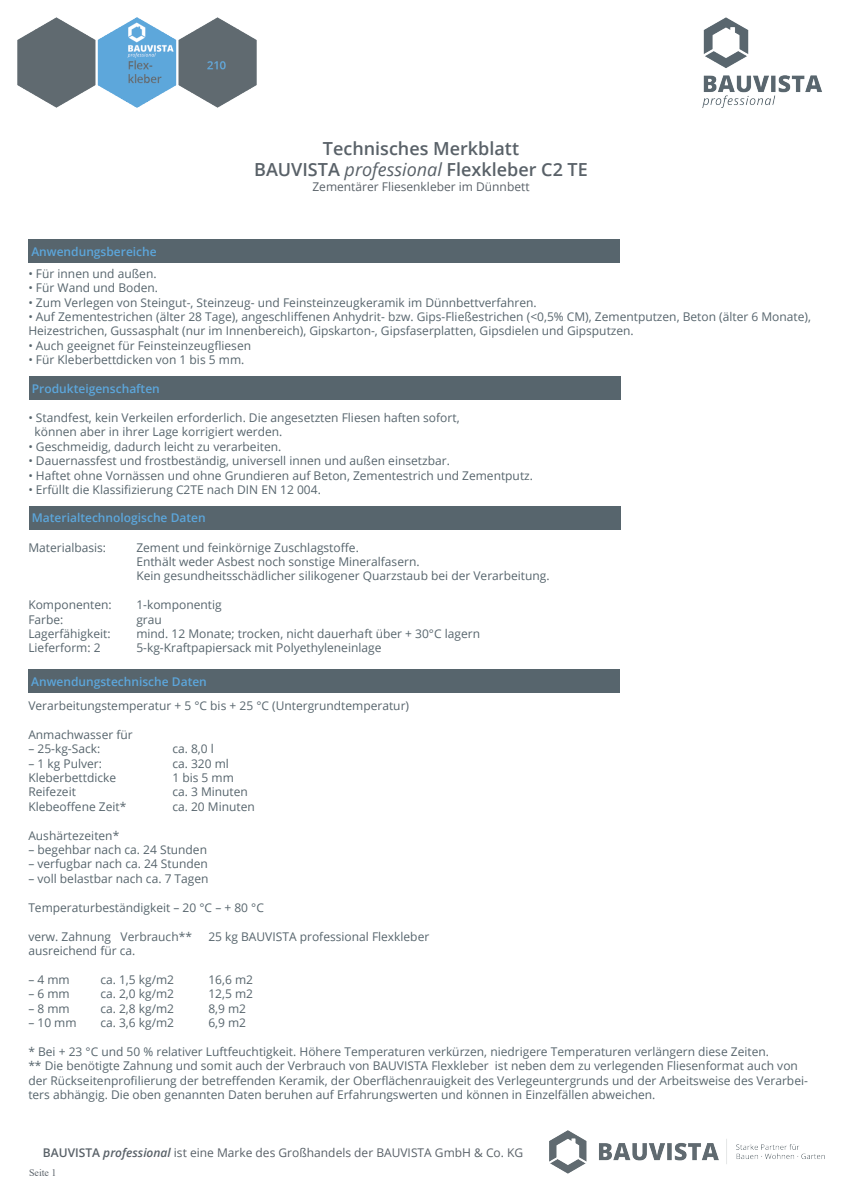
<style>
.page{position:relative;width:842px;height:1191px;background:#fff}
.page>*{position:absolute;margin:0;border:0;box-sizing:border-box;transform-origin:0 0}
.t1{font:600 18px/21.6px "Open Sans";color:#596168;text-align:center}
.t2{font:12px/14.4px "Open Sans";color:#57656d}
.t3{font:12px "Open Sans";color:#596168}
.t4{font:600 12px "Open Sans";color:#5ca6db}
.t5{font:10px "Times New Roman";color:#596168}
.s1{font-weight:400;font-style:italic}
.s2{font-weight:600}
.s3{font-weight:600;font-style:italic}
</style>
<div class="page">
<img style="left:549px;top:1130px;width:275px;height:44px">
<img style="left:702px;top:17px;width:120px;height:91px">
<img style="left:17px;top:17px;width:240px;height:91px">
<div style="left:29px;top:240px;width:591px;height:23px;background:#57656d"></div>
<div style="left:29px;top:376px;width:592px;height:24px;background:#57656d"></div>
<div style="left:28px;top:669px;width:592px;height:23px;background:#57656d"></div>
<div style="left:29px;top:506px;width:592px;height:23px;background:#57656d"></div>
<p class="t4" style="left:31px;top:243px;width:127px">Anwendungsbereiche</p>
<h1 class="t1" style="left:254px;top:137px;width:335px">Technisches Merkblatt<br>BAUVISTA <span class="s1">professional</span> Flexkleber C2 TE</h1>
<p class="t3" style="left:312px;top:178px;width:219px">Zementärer Fliesenkleber im Dünnbett</p>
<p class="t2" style="left:28px;top:266px;width:130px">• Für innen und außen.</p>
<p class="t2" style="left:28px;top:280px;width:131px">• Für Wand und Boden.</p>
<p class="t2" style="left:28px;top:295px;width:510px">• Zum Verlegen von Steingut-, Steinzeug- und Feinsteinzeugkeramik im Dünnbettverfahren.</p>
<p class="t2" style="left:28px;top:309px;width:784px">• Auf Zementestrichen (älter 28 Tage), angeschliffenen Anhydrit- bzw. Gips-Fließestrichen (&lt;0,5% CM), Zementputzen, Beton (älter 6 Monate),<br>Heizestrichen, Gussasphalt (nur im Innenbereich), Gipskarton-, Gipsfaserplatten, Gipsdielen und Gipsputzen.</p>
<p class="t2" style="left:28px;top:338px;width:224px">• Auch geeignet für Feinsteinzeugfliesen</p>
<p class="t2" style="left:28px;top:352px;width:217px">• Für Kleberbettdicken von 1 bis 5 mm.</p>
<p class="t4" style="left:32px;top:380px;width:129px">Produkteigenschaften</p>
<p class="t2" style="left:35px;top:410px;width:426px;text-indent:-6px">• Standfest, kein Verkeilen erforderlich. Die angesetzten Fliesen haften sofort, können aber in ihrer Lage korrigiert werden.</p>
<p class="t2" style="left:28px;top:439px;width:254px">• Geschmeidig, dadurch leicht zu verarbeiten.</p>
<p class="t2" style="left:28px;top:453px;width:423px">• Dauernassfest und frostbeständig, universell innen und außen einsetzbar.</p>
<p class="t2" style="left:28px;top:468px;width:506px">• Haftet ohne Vornässen und ohne Grundieren auf Beton, Zementestrich und Zementputz.</p>
<p class="t2" style="left:28px;top:482px;width:294px">• Erfüllt die Klassifizierung C2TE nach DIN EN 12 004.</p>
<p class="t4" style="left:32px;top:510px;width:175px">Materialtechnologische Daten</p>
<p class="t2" style="left:28px;top:540px;width:79px">Materialbasis:</p>
<p class="t2" style="left:136px;top:540px;width:415px">Zement und feinkörnige Zuschlagstoffe.<br>Enthält weder Asbest noch sonstige Mineralfasern.<br>Kein gesundheitsschädlicher silikogener Quarzstaub bei der Verarbeitung.</p>
<p class="t2" style="left:28px;top:597px;width:85px">Komponenten:</p>
<p class="t2" style="left:136px;top:597px;width:87px">1-komponentig</p>
<p class="t2" style="left:28px;top:612px;width:37px">Farbe:</p>
<p class="t2" style="left:136px;top:612px;width:27px">grau</p>
<p class="t2" style="left:28px;top:626px;width:84px">Lagerfähigkeit:</p>
<p class="t2" style="left:136px;top:626px;width:345px">mind. 12 Monate; trocken, nicht dauerhaft über + 30°C lagern</p>
<p class="t2" style="left:28px;top:640px;width:74px">Lieferform: 2</p>
<p class="t2" style="left:136px;top:640px;width:247px">5-kg-Kraftpapiersack mit Polyethyleneinlage</p>
<p class="t4" style="left:31px;top:673px;width:177px">Anwendungstechnische Daten</p>
<p class="t2" style="left:28px;top:698px;width:382px">Verarbeitungstemperatur + 5 °C bis + 25 °C (Untergrundtemperatur)</p>
<p class="t2" style="left:28px;top:727px;width:106px">Anmachwasser für</p>
<p class="t2" style="left:28px;top:741px;width:73px">– 25-kg-Sack:</p>
<p class="t2" style="left:172px;top:741px;width:43px">ca. 8,0 l</p>
<p class="t2" style="left:28px;top:756px;width:75px">– 1 kg Pulver:</p>
<p class="t2" style="left:172px;top:756px;width:58px">ca. 320 ml</p>
<p class="t2" style="left:28px;top:770px;width:89px">Kleberbettdicke</p>
<p class="t2" style="left:172px;top:770px;width:63px">1 bis 5 mm</p>
<p class="t2" style="left:28px;top:784px;width:49px">Reifezeit</p>
<p class="t2" style="left:172px;top:784px;width:77px">ca. 3 Minuten</p>
<p class="t2" style="left:28px;top:799px;width:100px">Klebeoffene Zeit*</p>
<p class="t2" style="left:172px;top:799px;width:84px">ca. 20 Minuten</p>
<p class="t2" style="left:28px;top:828px;width:92px">Aushärtezeiten*</p>
<p class="t2" style="left:28px;top:842px;width:180px">– begehbar nach ca. 24 Stunden</p>
<p class="t2" style="left:28px;top:856px;width:181px">– verfugbar nach ca. 24 Stunden</p>
<p class="t2" style="left:28px;top:871px;width:182px">– voll belastbar nach ca. 7 Tagen</p>
<p class="t2" style="left:28px;top:900px;width:237px">Temperaturbeständigkeit – 20 °C – + 80 °C</p>
<p class="t2" style="left:28px;top:928px;width:165px">verw. Zahnung Verbrauch**</p>
<p class="t2" style="left:208px;top:928px;width:222px">25 kg BAUVISTA professional Flexkleber</p>
<p class="t2" style="left:28px;top:943px;width:109px">ausreichend für ca.</p>
<p class="t2" style="left:28px;top:972px;width:43px">– 4 mm</p>
<p class="t2" style="left:100px;top:972px;width:75px">ca. 1,5 kg/m2</p>
<p class="t2" style="left:208px;top:972px;width:46px">16,6 m2</p>
<p class="t2" style="left:28px;top:986px;width:43px">– 6 mm</p>
<p class="t2" style="left:100px;top:986px;width:75px">ca. 2,0 kg/m2</p>
<p class="t2" style="left:208px;top:986px;width:46px">12,5 m2</p>
<p class="t2" style="left:28px;top:1000px;width:43px">– 8 mm</p>
<p class="t2" style="left:100px;top:1000px;width:75px">ca. 2,8 kg/m2</p>
<p class="t2" style="left:208px;top:1000px;width:39px">8,9 m2</p>
<p class="t2" style="left:28px;top:1015px;width:50px">– 10 mm</p>
<p class="t2" style="left:100px;top:1015px;width:75px">ca. 3,6 kg/m2</p>
<p class="t2" style="left:208px;top:1015px;width:39px">6,9 m2</p>
<p class="t2" style="left:28px;top:1044px;width:781px">* Bei + 23 °C und 50 % relativer Luftfeuchtigkeit. Höhere Temperaturen verkürzen, niedrigere Temperaturen verlängern diese Zeiten.<br>** Die benötigte Zahnung und somit auch der Verbrauch von BAUVISTA Flexkleber ist neben dem zu verlegenden Fliesenformat auch von der Rückseitenprofilierung der betreffenden Keramik, der Oberflächenrauigkeit des Verlegeuntergrunds und der Arbeitsweise des Verarbei&shy;ters abhängig. Die oben genannten Daten beruhen auf Erfahrungswerten und können in Einzelfällen abweichen.</p>
<p class="t3" style="left:43px;top:1144px;width:482px"><span class="s2">BAUVISTA</span> <span class="s3">professional</span> ist eine Marke des Großhandels der BAUVISTA GmbH &amp; Co. KG</p>
<p class="t5" style="left:29px;top:1165px;width:29px">Seite 1</p>
</div>
